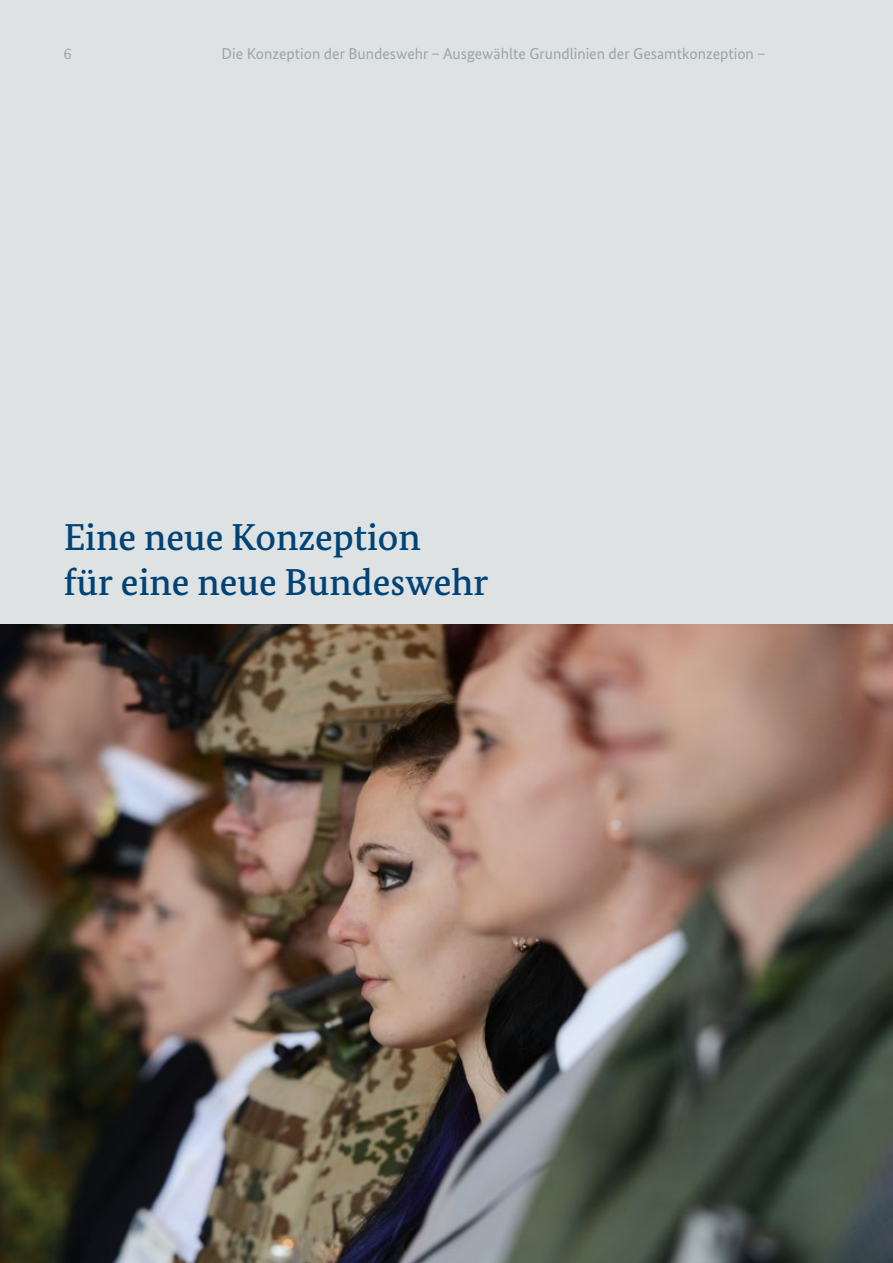
<style>
.page{position:relative;width:893px;height:1263px;background:#fff}
.page>*{position:absolute;margin:0;border:0;box-sizing:border-box;transform-origin:0 0}
.t1{font:500 37.5px/45px "Bundes Serif";color:#004377}
.t2{font:15.75px "Bundes Sans";color:#98a5ad}
.t3{font:15.75px "Bundes Serif";color:#98a5ad}
</style>
<div class="page">
<div style="left:0;top:0;width:893px;height:631px;background:#dfe2e3"></div>
<img style="left:0;top:624px;width:893px;height:639px">
<p class="t3" style="left:64px;top:43px;width:9px">6</p>
<p class="t2" style="left:222px;top:43px;width:546px">Die Konzeption der Bundeswehr – Ausgewählte Grundlinien der Gesamtkonzeption –</p>
<h1 class="t1" style="left:64px;top:515px;width:426px">Eine neue Konzeption<br>für eine neue Bundeswehr</h1>
</div>
